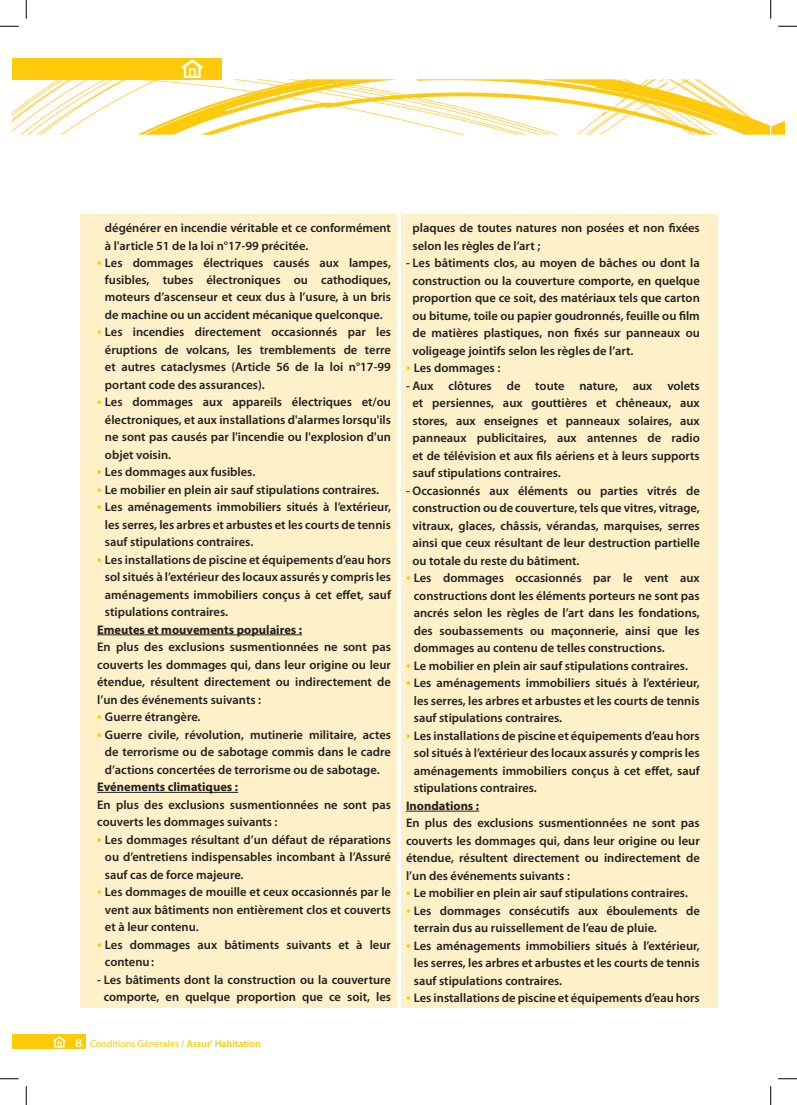
<style>
.page{position:relative;width:797px;height:1105px;background:#fff}
.page>*{position:absolute;margin:0;border:0;box-sizing:border-box;transform-origin:0 0}
.t1{font:600 12.5px/17.5px "Myriad Pro";color:#231f20;text-align:justify}
.t2{font:700 12.5px "Myriad Pro";color:#231f20}
.t3{font:10px "Myriad Pro";color:#feca0a}
.s1{font-size:15px;color:#feca0a}
.s2{font-weight:600;font-size:12.5px;color:#fff}
.s3{font-weight:600}
</style>
<div class="page">
<div style="left:12px;top:1035px;width:74px;height:14px;background:#feca0a"></div>
<img style="left:12px;top:79px;width:758px;height:55px">
<img style="left:771px;top:120px;width:14px;height:14px">
<div style="left:12px;top:58px;width:209px;height:21px;background:#feca0a"></div>
<svg style="left:181px;top:59px;width:22px;height:19px"></svg>
<svg style="left:53px;top:1036px;width:13px;height:11px"></svg>
<div style="left:80px;top:214px;width:317px;height:794px;background:#fef1c9"></div>
<div style="left:401px;top:214px;width:317px;height:794px;background:#fef1c9"></div>
<hr style="left:97px;top:634px;width:205px;height:1px;background:#231f20">
<hr style="left:97px;top:792px;width:141px;height:1px;background:#231f20">
<hr style="left:406px;top:811px;width:73px;height:1px;background:#231f20">
<svg style="left:0;top:25px;width:19px;height:2px"></svg>
<svg style="left:778px;top:25px;width:19px;height:2px"></svg>
<svg style="left:0;top:1078px;width:19px;height:1px"></svg>
<svg style="left:778px;top:1078px;width:19px;height:1px"></svg>
<svg style="left:25px;top:0;width:2px;height:19px"></svg>
<svg style="left:25px;top:1086px;width:2px;height:19px"></svg>
<svg style="left:770px;top:0;width:1px;height:19px"></svg>
<svg style="left:770px;top:1086px;width:1px;height:19px"></svg>
<p class="t1" style="left:105px;top:219px;width:287px">dégénérer en incendie véritable et ce conformément à l'article 51 de la loi n°17-99 précitée.</p>
<p class="t1" style="left:105px;top:254px;width:287px;text-indent:-8px"><span class="s1">•</span> Les dommages électriques causés aux lampes, fusibles, tubes électroniques ou cathodiques, moteurs d’ascenseur et ceux dus à l’usure, à un bris de machine ou un accident mécanique quelconque.</p>
<p class="t1" style="left:105px;top:323px;width:287px;text-indent:-8px"><span class="s1">•</span> Les incendies directement occasionnés par les éruptions de volcans, les tremblements de terre et autres cataclysmes (Article 56 de la loi n°17-99 portant code des assurances).</p>
<p class="t1" style="left:105px;top:393px;width:287px;text-indent:-8px"><span class="s1">•</span> Les dommages aux appareils électriques et/ou électroniques, et aux installations d'alarmes lorsqu'ils ne sont pas causés par l'incendie ou l'explosion d'un objet voisin.</p>
<p class="t1" style="left:97px;top:463px;width:160px"><span class="s1">•</span> Les dommages aux fusibles.</p>
<p class="t1" style="left:97px;top:480px;width:283px"><span class="s1">•</span> Le mobilier en plein air sauf stipulations contraires.</p>
<p class="t1" style="left:105px;top:498px;width:287px;text-indent:-8px"><span class="s1">•</span> Les aménagements immobiliers situés à l’extérieur, les serres, les arbres et arbustes et les courts de tennis sauf stipulations contraires.</p>
<p class="t1" style="left:105px;top:550px;width:287px;text-indent:-8px"><span class="s1">•</span> Les installations de piscine et équipements d’eau hors sol situés à l’extérieur des locaux assurés y compris les aménagements immobiliers conçus à cet effet, sauf stipulations contraires.</p>
<p class="t2" style="left:97px;top:621px;width:206px">Emeutes et mouvements populaires :</p>
<p class="t1" style="left:97px;top:638px;width:295px">En plus des exclusions susmentionnées ne sont pas couverts les dommages qui, dans leur origine ou leur étendue, résultent directement ou indirectement de l’un des événements suivants :</p>
<p class="t1" style="left:97px;top:708px;width:105px"><span class="s1">•</span> Guerre étrangère.</p>
<p class="t1" style="left:105px;top:725px;width:287px;text-indent:-8px"><span class="s1">•</span> Guerre civile, révolution, mutinerie militaire, actes de terrorisme ou de sabotage commis dans le cadre d’actions concertées de terrorisme ou de sabotage.</p>
<p class="t2" style="left:97px;top:779px;width:142px">Evénements climatiques :</p>
<p class="t1" style="left:97px;top:795px;width:295px">En plus des exclusions susmentionnées ne sont pas couverts les dommages suivants :</p>
<p class="t1" style="left:105px;top:830px;width:287px;text-indent:-8px"><span class="s1">•</span> Les dommages résultant d’un défaut de réparations ou d’entretiens indispensables incombant à l’Assuré sauf cas de force majeure.</p>
<p class="t1" style="left:105px;top:883px;width:287px;text-indent:-8px"><span class="s1">•</span> Les dommages de mouille et ceux occasionnés par le vent aux bâtiments non entièrement clos et couverts et à leur contenu.</p>
<p class="t1" style="left:105px;top:935px;width:287px;text-indent:-8px"><span class="s1">•</span> Les dommages aux bâtiments suivants et à leur contenu:</p>
<p class="t1" style="left:97px;top:970px;width:295px;text-align:center">- Les bâtiments dont la construction ou la couverture comporte, en quelque proportion que ce soit, les</p>
<p class="t3" style="left:75px;top:1038px;width:187px"><span class="s2">8</span> Conditions Générales / <span class="s3">Assur' Habitation</span></p>
<p class="t1" style="left:412px;top:219px;width:289px">plaques de toutes natures non posées et non fixées selon les règles de l’art ;</p>
<p class="t1" style="left:412px;top:254px;width:289px;text-indent:-7px">- Les bâtiments clos, au moyen de bâches ou dont la construction ou la couverture comporte, en quelque proportion que ce soit, des matériaux tels que carton ou bitume, toile ou papier goudronnés, feuille ou film de matières plastiques, non fixés sur panneaux ou voligeage jointifs selon les règles de l’art.</p>
<p class="t1" style="left:406px;top:359px;width:96px"><span class="s1">•</span> Les dommages :</p>
<p class="t1" style="left:412px;top:377px;width:289px;text-indent:-7px">- Aux clôtures de toute nature, aux volets et persiennes, aux gouttières et chêneaux, aux stores, aux enseignes et panneaux solaires, aux panneaux publicitaires, aux antennes de radio et de télévision et aux fils aériens et à leurs supports sauf stipulations contraires.</p>
<p class="t1" style="left:412px;top:482px;width:289px;text-indent:-7px">- Occasionnés aux éléments ou parties vitrés de construction ou de couverture, tels que vitres, vitrage, vitraux, glaces, châssis, vérandas, marquises, serres ainsi que ceux résultant de leur destruction partielle ou totale du reste du bâtiment.</p>
<p class="t1" style="left:414px;top:569px;width:287px;text-indent:-8px"><span class="s1">•</span> Les dommages occasionnés par le vent aux constructions dont les éléments porteurs ne sont pas ancrés selon les règles de l’art dans les fondations, des soubassements ou maçonnerie, ainsi que les dommages au contenu de telles constructions.</p>
<p class="t1" style="left:406px;top:657px;width:283px"><span class="s1">•</span> Le mobilier en plein air sauf stipulations contraires.</p>
<p class="t1" style="left:414px;top:674px;width:287px;text-indent:-8px"><span class="s1">•</span> Les aménagements immobiliers situés à l’extérieur, les serres, les arbres et arbustes et les courts de tennis sauf stipulations contraires.</p>
<p class="t1" style="left:414px;top:727px;width:287px;text-indent:-8px"><span class="s1">•</span> Les installations de piscine et équipements d’eau hors sol situés à l’extérieur des locaux assurés y compris les aménagements immobiliers conçus à cet effet, sauf stipulations contraires.</p>
<p class="t2" style="left:406px;top:797px;width:75px">Inondations :</p>
<p class="t1" style="left:406px;top:814px;width:295px">En plus des exclusions susmentionnées ne sont pas couverts les dommages qui, dans leur origine ou leur étendue, résultent directement ou indirectement de l’un des événements suivants :</p>
<p class="t1" style="left:406px;top:884px;width:283px"><span class="s1">•</span> Le mobilier en plein air sauf stipulations contraires.</p>
<p class="t1" style="left:414px;top:902px;width:287px;text-indent:-8px"><span class="s1">•</span> Les dommages consécutifs aux éboulements de terrain dus au ruissellement de l’eau de pluie.</p>
<p class="t1" style="left:414px;top:937px;width:287px;text-indent:-8px"><span class="s1">•</span> Les aménagements immobiliers situés à l’extérieur, les serres, les arbres et arbustes et les courts de tennis sauf stipulations contraires.</p>
<p class="t1" style="left:406px;top:989px;width:295px"><span class="s1">•</span> Les installations de piscine et équipements d’eau hors</p>
</div>
